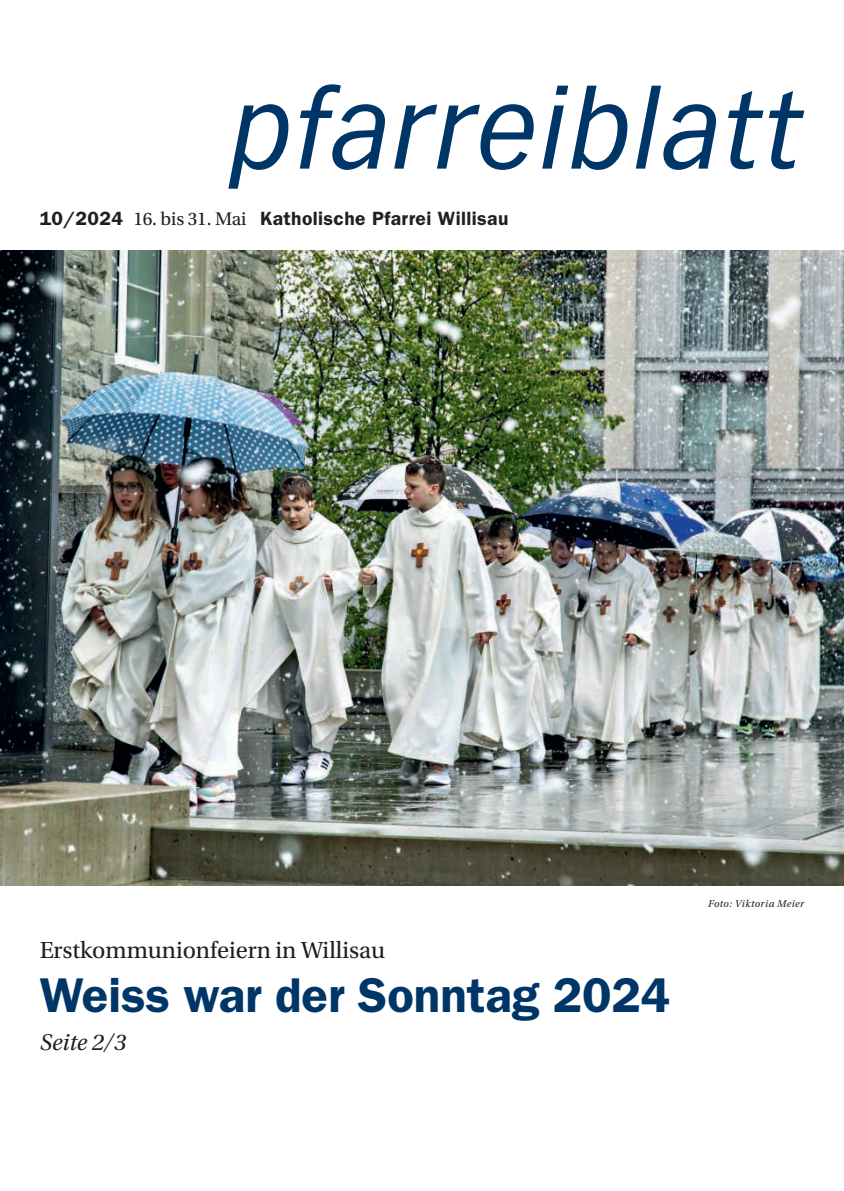
<style>
.page{position:relative;width:844px;height:1191px;background:#fff}
.page>*{position:absolute;margin:0;border:0;box-sizing:border-box;transform-origin:0 0}
.t1{font:600 49px "ITC Franklin Gothic Std";color:#003667}
.t2{font:24.5px "Utopia Std";color:#231f20}
.t3{font:italic 24.15px "Utopia Std";color:#231f20}
.t4{font:600 19.25px "ITC Franklin Gothic Std";letter-spacing:.02em;color:#231f20}
.t5{font:italic 10.5px "Utopia Std";letter-spacing:.045em;color:#231f20}
.s1{font-family:"Utopia Std";font-weight:400}
</style>
<div class="page">
<svg style="left:228px;top:104px;width:60px;height:85px"></svg>
<svg style="left:299px;top:84px;width:86px;height:86px"></svg>
<svg style="left:394px;top:104px;width:139px;height:66px"></svg>
<svg style="left:542px;top:86px;width:85px;height:84px"></svg>
<svg style="left:635px;top:86px;width:80px;height:84px"></svg>
<svg style="left:728px;top:91px;width:76px;height:78px"></svg>
<img style="left:0;top:251px;width:843px;height:634px">
<p class="t4" style="left:40px;top:207px;width:470px">10/2024 <span class="s1">16. bis 31. Mai</span> Katholische Pfarrei Willisau</p>
<p class="t2" style="left:40px;top:937px;width:347px">Erstkommunionfeiern in Willisau</p>
<h1 class="t1" style="left:40px;top:966px;width:632px">Weiss war der Sonntag 2024</h1>
<p class="t3" style="left:40px;top:1029px;width:88px">Seite 2/3</p>
<p class="t5" style="left:707px;top:897px;width:98px">Foto: Viktoria Meier</p>
</div>
